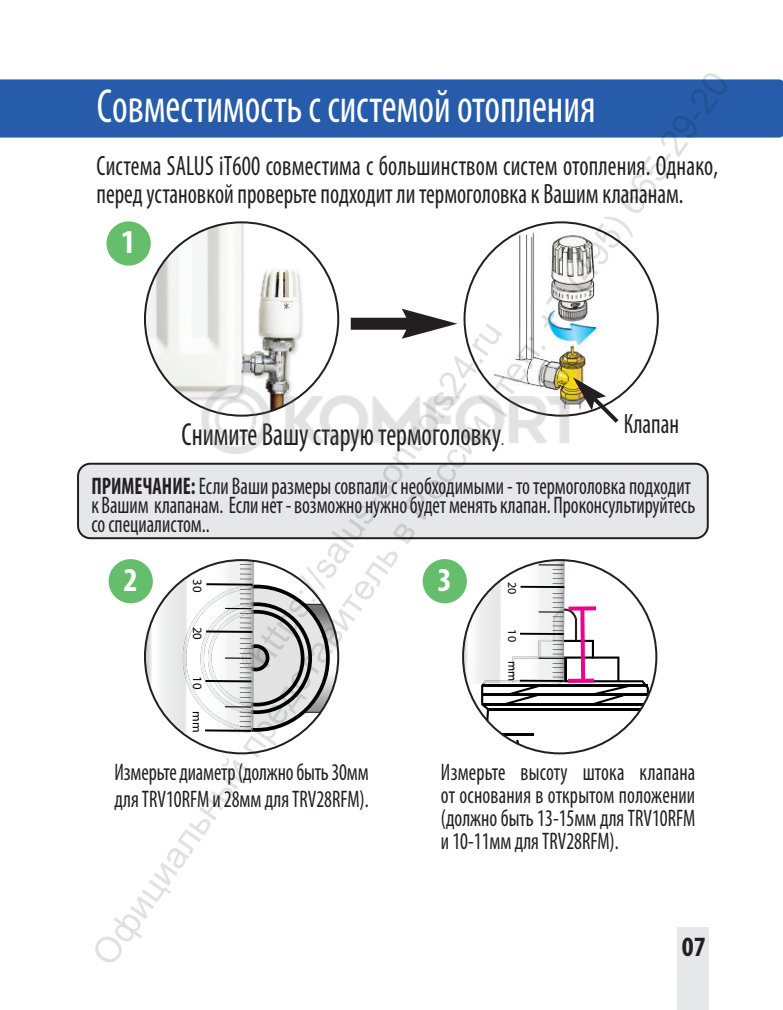
<style>
.page{position:relative;width:783px;height:1010px;background:#fff}
.page>*{position:absolute;margin:0;border:0;box-sizing:border-box;transform-origin:0 0}
.t1{font:condensed 48px "Myriad Pro";color:#fff;scale:.85 1}
.t2{font:36px/43.2px "Arial";color:rgb(0 0 0/.12);text-align:center}
.t3{font:700 condensed 33.6px "Myriad Pro";color:#fff}
.t4{font:condensed 32px "Myriad Pro";color:#231f20;scale:.85 1}
.t5{font:condensed 28px/28px "Myriad Pro";letter-spacing:.005em;color:#231f20;scale:.85 1}
.t6{font:700 condensed 28px "Myriad Pro";color:#231f20}
.t7{font:condensed 24px/22.8px "Myriad Pro";color:#231f20;scale:.85 1}
.t8{font:12.8px "Myriad Pro";color:#000001}
.t9{font:12px "Myriad Pro";color:#000001}
.s1{font-size:18px}
.s2{font-weight:700}
</style>
<div class="page">
<div style="left:0;top:79px;width:782px;height:58px;background:#275caa"></div>
<div style="left:78px;top:463px;width:629px;height:75px;background:#e6e7e9;border-radius:12px"></div>
<div style="left:77px;top:462px;width:631px;height:77px;border:4px solid #231f20;border-radius:13px"></div>
<img style="left:145px;top:222px;width:193px;height:193px;border-radius:50%">
<svg style="left:145px;top:560px;width:193px;height:188px"></svg>
<div style="left:144px;top:559px;width:195px;height:195px;border:4px solid #231f20;border-radius:50%"></div>
<img style="left:464px;top:222px;width:193px;height:193px;border-radius:50%">
<div style="left:350px;top:317px;width:62px;height:12px;background:#231f20"></div>
<svg style="left:401px;top:308px;width:56px;height:30px"></svg>
<svg style="left:587px;top:377px;width:35px;height:46px"></svg>
<div style="left:106px;top:221px;width:45px;height:44px;background:#65be6b;border-radius:50%"></div>
<svg style="left:463px;top:560px;width:185px;height:193px"></svg>
<div style="left:462px;top:559px;width:195px;height:195px;border:4px solid #231f20;border-radius:50%"></div>
<div style="left:422px;top:559px;width:45px;height:44px;background:#65be6b;border-radius:50%"></div>
<div style="left:109px;top:559px;width:44px;height:44px;background:#65be6b;border-radius:50%"></div>
<svg style="left:568px;top:606px;width:28px;height:4px"></svg>
<svg style="left:568px;top:678px;width:26px;height:4px"></svg>
<div style="left:580px;top:608px;width:5px;height:71px;background:#ed028c"></div>
<div style="left:677px;top:927px;width:32px;height:82px;background:#e6e7e9"></div>
<img style="left:196px;top:376px;width:391px;height:78px">
<h2 class="t2" style="left:47px;top:923px;width:1082px;rotate:-55deg">https://salus-controls24.ru<br>Официальный представитель в России | тел: +7 (495) 665-29-20</h2>
<h1 class="t1" style="left:97px;top:89px;width:588px">Cовместимость с системой отопления</h1>
<p class="t5" style="left:97px;top:153px;width:732px">система SALUS iT600 совместима с большинством систем отопления. однако, перед установкой проверьте подходит ли термоголовка к вашим клапанам.</p>
<h3 class="t3" style="left:121px;top:230px;width:16px">1</h3>
<p class="t5" style="left:623px;top:411px;width:67px">клапан</p>
<h3 class="t4" style="left:182px;top:422px;width:381px">снимите вашу старую термоголовку<span class="s1">.</span></h3>
<p class="t7" style="left:91px;top:478px;width:711px;line-height:18.8px"><span class="s2">ПРИМЕЧАНИЕ:</span> если ваши размеры совпали с необходимыми - то термоголовка подходит к вашим клапанам. если нет - возможно нужно будет менять клапан. проконсультируйтесь со специалистом..</p>
<h3 class="t3" style="left:123px;top:568px;width:16px">2</h3>
<h3 class="t3" style="left:437px;top:568px;width:16px">3</h3>
<p class="t8" style="left:202px;top:579px;width:15px;rotate:90deg">30</p>
<p class="t9" style="left:516px;top:582px;width:14px;rotate:90deg">20</p>
<p class="t8" style="left:202px;top:626px;width:15px;rotate:90deg">20</p>
<p class="t9" style="left:516px;top:629px;width:14px;rotate:90deg">10</p>
<p class="t9" style="left:516px;top:661px;width:22px;rotate:90deg">mm</p>
<p class="t8" style="left:202px;top:676px;width:15px;rotate:90deg">10</p>
<p class="t8" style="left:202px;top:711px;width:23px;rotate:90deg">mm</p>
<p class="t7" style="left:114px;top:760px;width:300px;line-height:26.8px">Измерьте диаметр (должно быть 30мм для TRV10RFM и 28мм для TRV28RFM).</p>
<p class="t7" style="left:441px;top:762px;width:300px;text-align:justify">Измерьте высоту штока клапана от основания в открытом положении (должно быть 13-15мм для TRV10RFM и 10-11мм для TRV28RFM).</p>
<p class="t6" style="left:681px;top:936px;width:25px">07</p>
</div>
